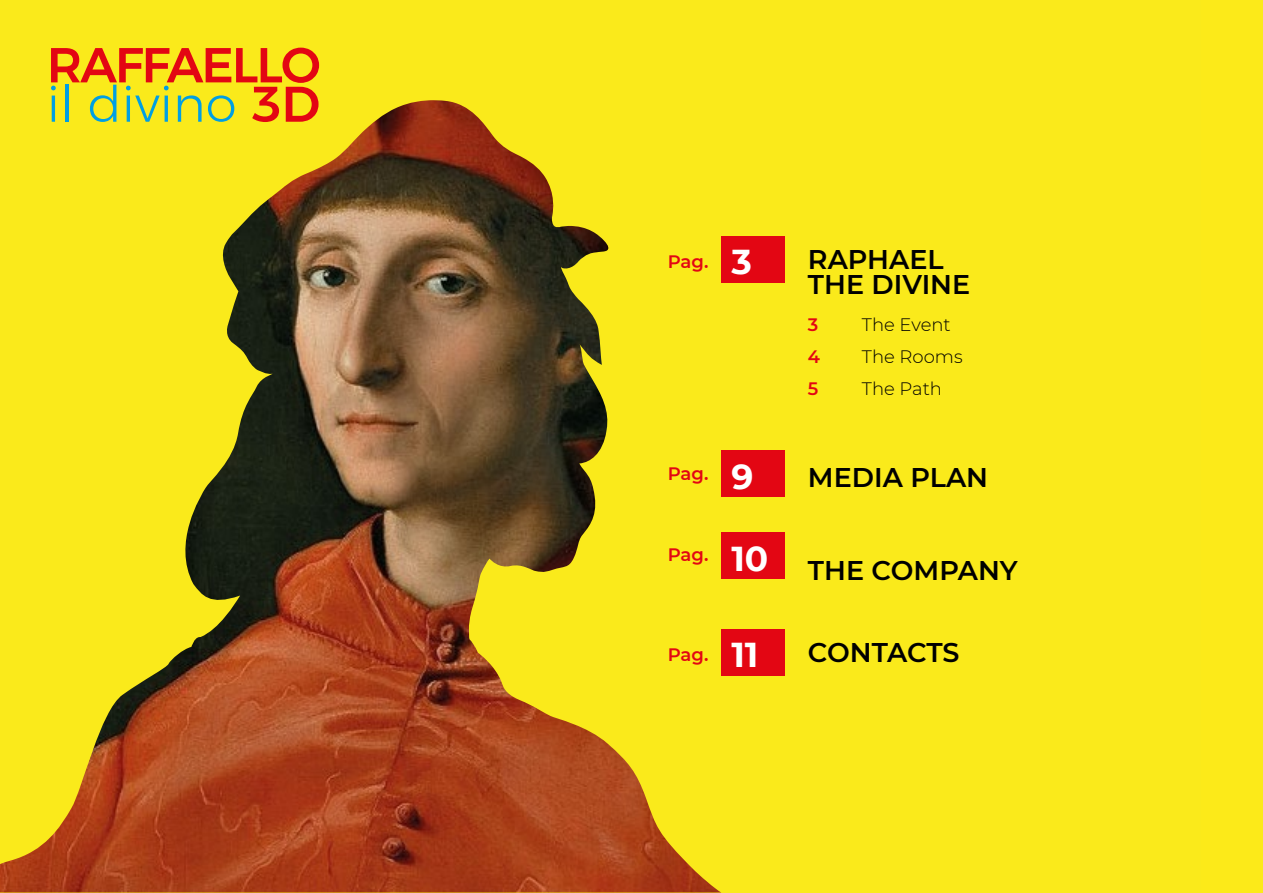
<style>
.page{position:relative;width:1263px;height:893px;background:#fcea19}
.page>*{position:absolute;margin:0;border:0;box-sizing:border-box;transform-origin:0 0}
.t1{font:700 34.5px "Montserrat";color:#fff}
.t2{font:600 27px/24.5px "Montserrat";color:#000}
.t3{font:300 18px "Montserrat";color:#000}
.t4{font:600 18px "Montserrat";letter-spacing:-.005em;color:#e30613}
</style>
<div class="page">
<img style="left:0;top:100px;width:720px;height:792px">
<div style="left:721px;top:236px;width:63px;height:46px;background:#e30613"></div>
<div style="left:721px;top:450px;width:63px;height:47px;background:#e30613"></div>
<div style="left:721px;top:532px;width:63px;height:47px;background:#e30613"></div>
<div style="left:721px;top:629px;width:63px;height:46px;background:#e30613"></div>
<svg style="left:51px;top:48px;width:268px;height:74px"></svg>
<p class="t4" style="left:668px;top:249px;width:42px">Pag.</p>
<p class="t1" style="left:731px;top:237px;width:22px">3</p>
<p class="t2" style="left:808px;top:246px;width:164px">RAPHAEL<br>THE DIVINE</p>
<p class="t4" style="left:808px;top:311px;width:12px">3</p>
<p class="t3" style="left:862px;top:312px;width:90px">The Event</p>
<p class="t4" style="left:808px;top:344px;width:14px">4</p>
<p class="t3" style="left:862px;top:344px;width:102px">The Rooms</p>
<p class="t4" style="left:808px;top:376px;width:12px">5</p>
<p class="t3" style="left:862px;top:377px;width:82px">The Path</p>
<p class="t4" style="left:668px;top:461px;width:42px">Pag.</p>
<p class="t1" style="left:731px;top:451px;width:23px">9</p>
<p class="t2" style="left:808px;top:464px;width:182px">MEDIA PLAN</p>
<p class="t4" style="left:668px;top:542px;width:42px">Pag.</p>
<p class="t1" style="left:731px;top:534px;width:38px">10</p>
<p class="t2" style="left:808px;top:557px;width:211px">THE COMPANY</p>
<p class="t4" style="left:668px;top:642px;width:42px">Pag.</p>
<p class="t1" style="left:731px;top:630px;width:29px">11</p>
<p class="t2" style="left:808px;top:639px;width:153px">CONTACTS</p>
</div>
